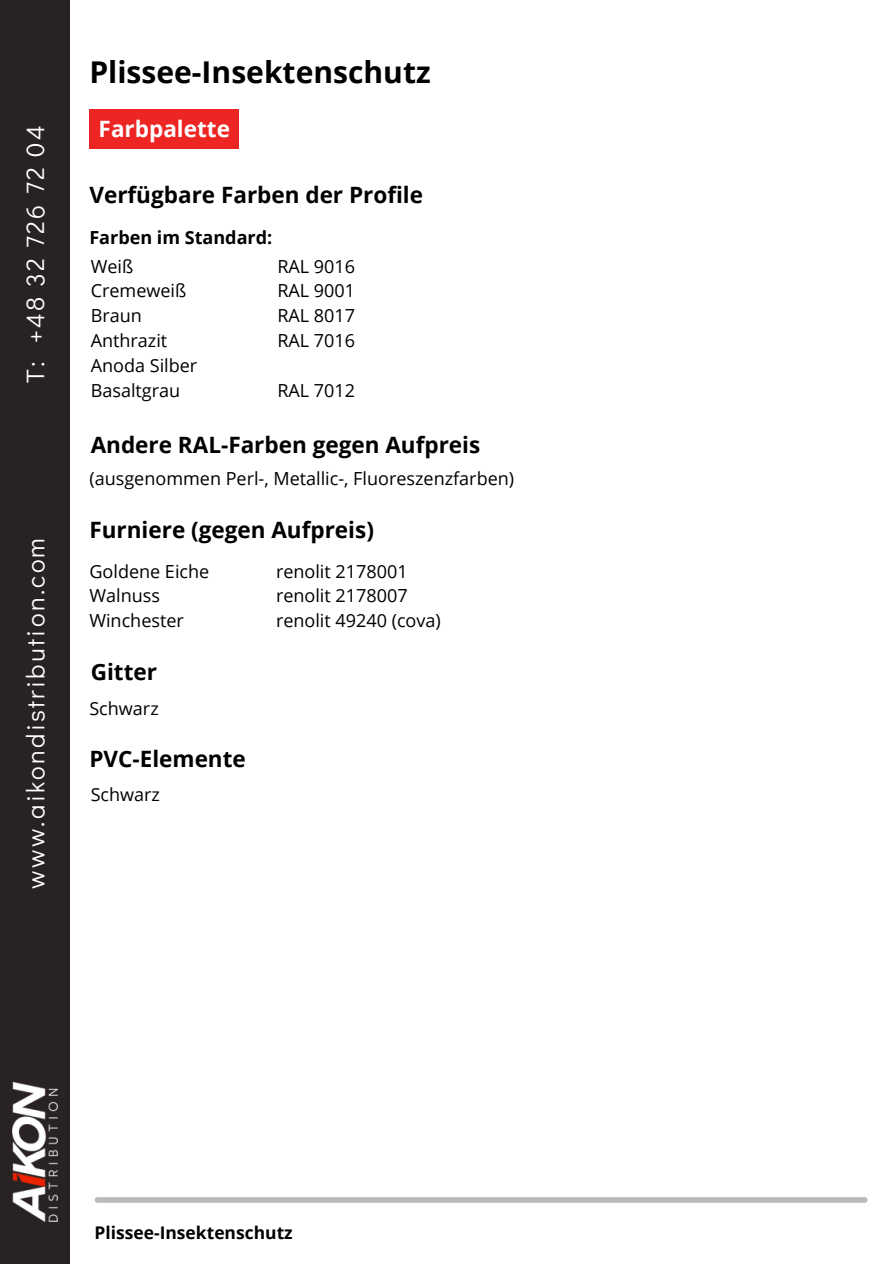
<style>
.page{position:relative;width:894px;height:1264px;background:#fff}
.page>*{position:absolute;margin:0;border:0;box-sizing:border-box;transform-origin:0 0}
.t1{font:700 30px "Open Sans";color:#000}
.t2{font:25.5px "Didact Gothic";letter-spacing:.09em;color:#fff}
.t3{font:700 22.5px "Open Sans";color:#000}
.t4{font:700 22.5px "Open Sans";color:#fff}
.t5{font:18px "Open Sans";color:#000}
.t6{font:700 18px "Open Sans";color:#000}
.t7{font:700 17.4px "Open Sans";color:#000}
</style>
<div class="page">
<div style="left:0;top:0;width:70px;height:1263px;background:#292222"></div>
<img style="left:12px;top:1082px;width:45px;height:139px">
<div style="left:97px;top:1197px;width:767px;height:5px;background:#bababb"></div>
<div style="left:89px;top:109px;width:150px;height:39px;background:#ed2624"></div>
<p class="t2" style="left:18px;top:383px;width:259px;rotate:-90deg">T: +48 32 726 72 04</p>
<p class="t2" style="left:18px;top:888px;width:352px;rotate:-90deg">www.aikondistribution.com</p>
<p class="t1" style="left:89px;top:50px;width:342px">Plissee-Insektenschutz</p>
<p class="t4" style="left:99px;top:113px;width:133px">Farbpalette</p>
<p class="t3" style="left:89px;top:178px;width:335px">Verfügbare Farben der Profile</p>
<p class="t6" style="left:89px;top:225px;width:184px">Farben im Standard:</p>
<p class="t5" style="left:91px;top:253px;width:44px">Weiß</p>
<p class="t5" style="left:91px;top:278px;width:97px">Cremeweiß</p>
<p class="t5" style="left:91px;top:303px;width:53px">Braun</p>
<p class="t5" style="left:91px;top:328px;width:78px">Anthrazit</p>
<p class="t5" style="left:91px;top:352px;width:108px">Anoda Silber</p>
<p class="t5" style="left:91px;top:377px;width:91px">Basaltgrau</p>
<p class="t5" style="left:277px;top:253px;width:79px">RAL 9016</p>
<p class="t5" style="left:277px;top:278px;width:79px">RAL 9001</p>
<p class="t5" style="left:277px;top:303px;width:79px">RAL 8017</p>
<p class="t5" style="left:277px;top:328px;width:79px">RAL 7016</p>
<p class="t5" style="left:277px;top:377px;width:79px">RAL 7012</p>
<p class="t3" style="left:91px;top:428px;width:391px">Andere RAL-Farben gegen Aufpreis</p>
<p class="t5" style="left:89px;top:466px;width:426px">(ausgenommen Perl-, Metallic-, Fluoreszenzfarben)</p>
<p class="t3" style="left:89px;top:514px;width:286px">Furniere (gegen Aufpreis)</p>
<p class="t5" style="left:89px;top:558px;width:121px">Goldene Eiche</p>
<p class="t5" style="left:89px;top:583px;width:72px">Walnuss</p>
<p class="t5" style="left:89px;top:608px;width:96px">Winchester</p>
<p class="t5" style="left:276px;top:558px;width:133px">renolit 2178001</p>
<p class="t5" style="left:276px;top:583px;width:133px">renolit 2178007</p>
<p class="t5" style="left:276px;top:608px;width:166px">renolit 49240 (cova)</p>
<p class="t3" style="left:91px;top:656px;width:68px">Gitter</p>
<p class="t5" style="left:89px;top:695px;width:71px">Schwarz</p>
<p class="t3" style="left:89px;top:743px;width:158px">PVC-Elemente</p>
<p class="t5" style="left:91px;top:781px;width:71px">Schwarz</p>
<p class="t7" style="left:94px;top:1219px;width:200px">Plissee-Insektenschutz</p>
</div>
